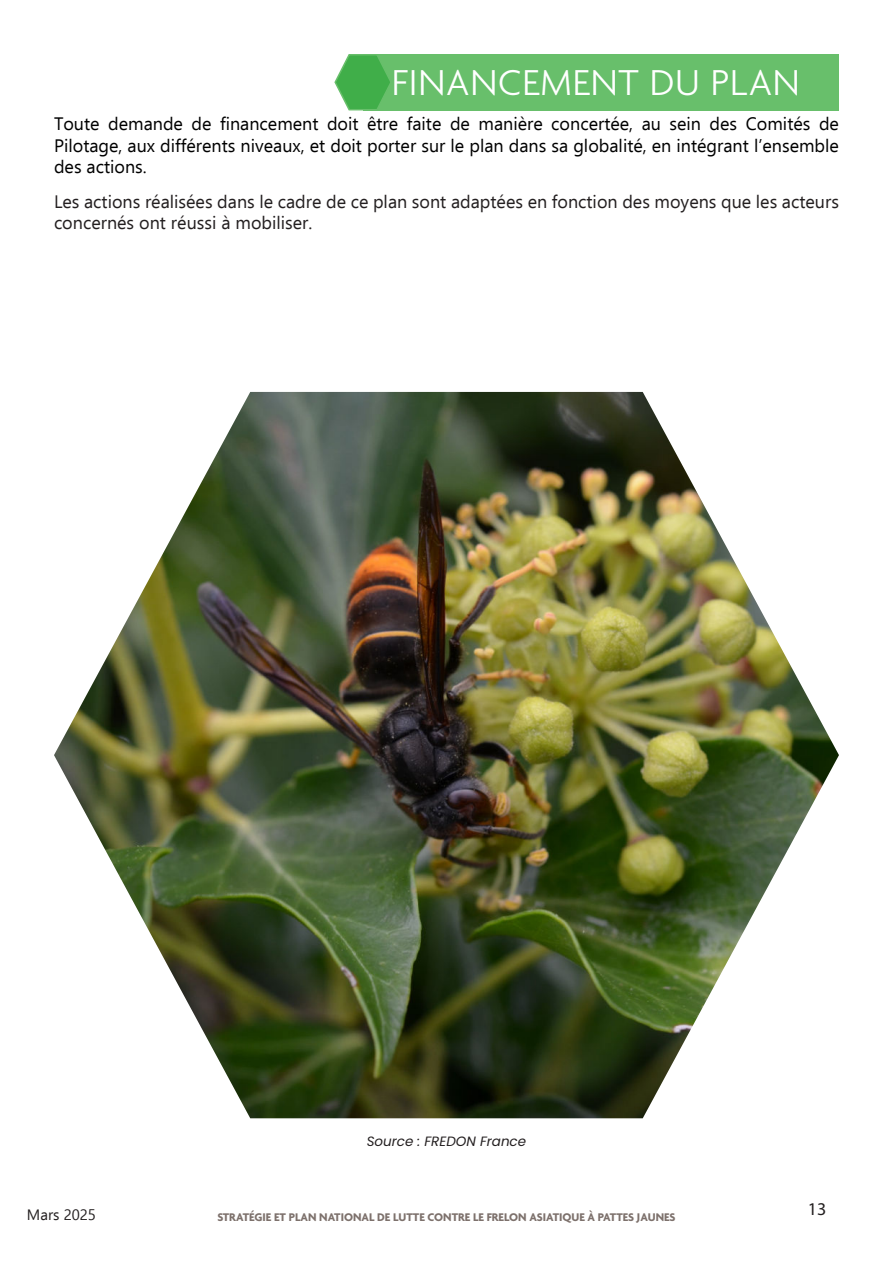
<style>
.page{position:relative;width:893px;height:1263px;background:#fff}
.page>*{position:absolute;margin:0;border:0;box-sizing:border-box;transform-origin:0 0}
.t1{font:300 39px "Agenda";letter-spacing:.02em;color:#fff}
.t2{font:18px/21.6px "Ebrima";color:#000;text-align:justify}
.t3{font:18px/21.6px "Ebrima";color:#231f20}
.t4{font:18px "Myriad Pro";color:#231f20}
.t5{font:15px "Ebrima";color:#231f20}
.t6{font:italic 13.5px "Poppins";color:#231f20}
.t7{font:700 12px "Agenda";color:#7d716c}
</style>
<div class="page">
<div style="left:363px;top:54px;width:476px;height:56px;background:#68bf6b"></div>
<svg style="left:334px;top:54px;width:59px;height:57px"></svg>
<img style="left:54px;top:392px;width:785px;height:726px">
<h1 class="t1" style="left:392px;top:61px;width:409px">FINANCEMENT DU PLAN</h1>
<p class="t2" style="left:54px;top:112px;width:786px">Toute demande de financement doit être faite de manière concertée, au sein des Comités de Pilotage, aux différents niveaux, et doit porter sur le plan dans sa globalité, en intégrant l’ensemble des actions.</p>
<p class="t3" style="left:54px;top:192px;width:786px">Les actions réalisées dans le cadre de ce plan sont adaptées en fonction des moyens que les acteurs concernés ont réussi à mobiliser.</p>
<p class="t6" style="left:367px;top:1136px;width:161px">Source : FREDON France</p>
<p class="t5" style="left:27px;top:1206px;width:71px">Mars 2025</p>
<p class="t7" style="left:217px;top:1210px;width:460px">STRATÉGIE ET PLAN NATIONAL DE LUTTE CONTRE LE FRELON ASIATIQUE À PATTES JAUNES</p>
<p class="t4" style="left:808px;top:1199px;width:20px">13</p>
</div>
